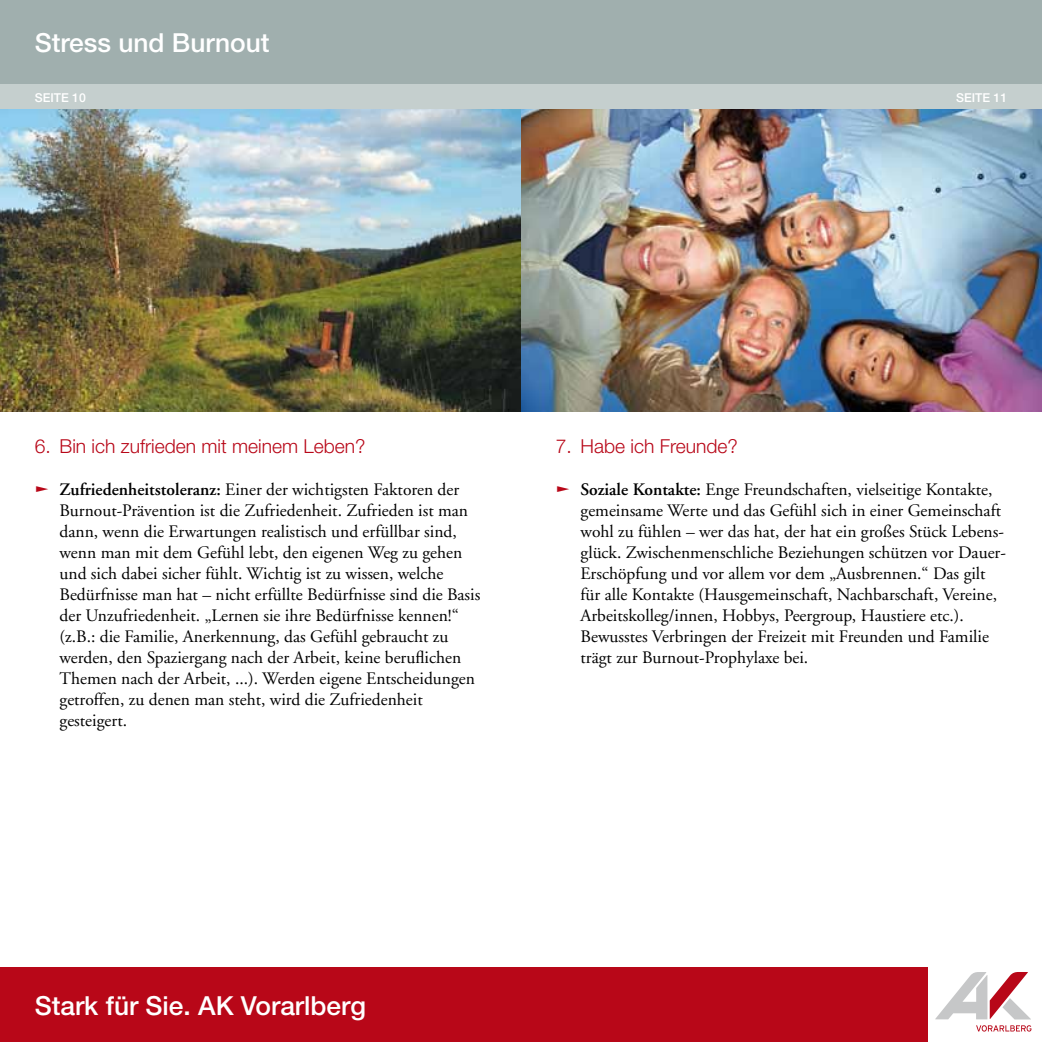
<style>
.page{position:relative;width:1042px;height:1042px;background:#fff}
.page>*{position:absolute;margin:0;border:0;box-sizing:border-box;transform-origin:0 0}
.t1{font:500 26.25px "Helvetica Neue LT";color:#fff}
.t2{font:300 19.25px "Helvetica Neue LT";color:#b80718}
.t3{font:17.5px/21px "Adobe Garamond";color:#000}
.t4{font:500 12.25px "Helvetica Neue LT";color:#fff}
.s1{color:#b80718}
.s2{font-weight:600}
</style>
<div class="page">
<div style="left:0;top:0;width:521px;height:84px;background:#a0afae"></div>
<div style="left:0;top:84px;width:521px;height:25px;background:#c5cfce"></div>
<div style="left:0;top:967px;width:521px;height:75px;background:#b80718"></div>
<div style="left:521px;top:0;width:521px;height:84px;background:#a0afae"></div>
<div style="left:521px;top:84px;width:521px;height:25px;background:#c5cfce"></div>
<div style="left:521px;top:967px;width:407px;height:75px;background:#b80718"></div>
<svg style="left:935px;top:972px;width:96px;height:47px"></svg>
<svg style="left:976px;top:1025px;width:55px;height:6px"></svg>
<img style="left:0;top:109px;width:1042px;height:303px">
<h1 class="t1" style="left:35px;top:27px;width:236px">Stress und Burnout</h1>
<p class="t4" style="left:35px;top:90px;width:53px">SEITE 10</p>
<p class="t4" style="left:956px;top:90px;width:53px">SEITE 11</p>
<p class="t2" style="left:35px;top:434px;width:332px">6. Bin ich zufrieden mit meinem Leben?</p>
<p class="t3" style="left:60px;top:479px;width:422px;text-indent:-25px"><span class="s1">❑</span> <span class="s2">Zufriedenheitstoleranz:</span> Einer der wichtigsten Faktoren der Burnout-Prävention ist die Zufriedenheit. Zufrieden ist man dann, wenn die Erwartungen realistisch und erfüllbar sind, wenn man mit dem Gefühl lebt, den eigenen Weg zu gehen und sich dabei sicher fühlt. Wichtig ist zu wissen, welche Bedürfnisse man hat – nicht erfüllte Bedürfnisse sind die Basis der Unzufriedenheit. „Lernen sie ihre Bedürfnisse kennen!“ (z.B.: die Familie, Anerkennung, das Gefühl gebraucht zu werden, den Spaziergang nach der Arbeit, keine beruflichen Themen nach der Arbeit, ...). Werden eigene Entscheidungen getroffen, zu denen man steht, wird die Zufriedenheit gesteigert.</p>
<p class="t2" style="left:556px;top:434px;width:184px">7. Habe ich Freunde?</p>
<p class="t3" style="left:580px;top:479px;width:427px;text-indent:-25px"><span class="s1">❑</span> <span class="s2">Soziale Kontakte:</span> Enge Freundschaften, vielseitige Kontakte, gemeinsame Werte und das Gefühl sich in einer Gemeinschaft wohl zu fühlen – wer das hat, der hat ein großes Stück Lebens&shy;glück. Zwischenmenschliche Beziehungen schützen vor Dauer-Erschöpfung und vor allem vor dem „Ausbrennen.“ Das gilt für alle Kontakte (Hausgemeinschaft, Nachbarschaft, Vereine, Arbeitskolleg/innen, Hobbys, Peergroup, Haustiere etc.).<br>Bewusstes Verbringen der Freizeit mit Freunden und Familie trägt zur Burnout-Prophylaxe bei.</p>
<h1 class="t1" style="left:35px;top:990px;width:333px">Stark für Sie. AK Vorarlberg</h1>
</div>
